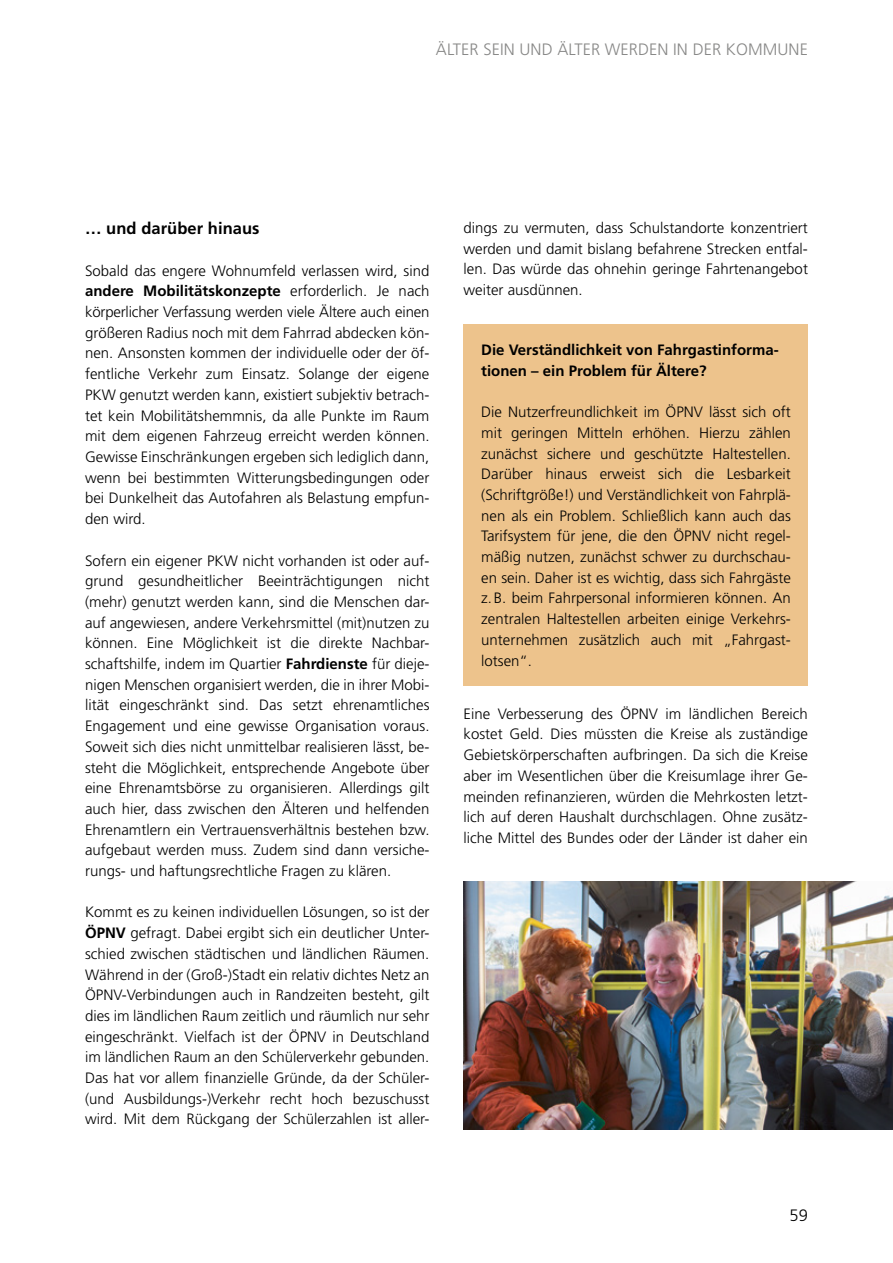
<style>
.page{position:relative;width:893px;height:1263px;background:#fff}
.page>*{position:absolute;margin:0;border:0;box-sizing:border-box;transform-origin:0 0}
.t1{font:300 16.5px "Frutiger";letter-spacing:.005em;color:#878786}
.t2{font:700 16.5px "Frutiger";letter-spacing:.005em;color:#000}
.t3{font:300 16.5px "Frutiger CE";color:#000}
.t4{font:300 15px/20.7px "Frutiger";color:#000;text-align:justify}
.t5{font:700 15px/20.7px "Frutiger";color:#000}
.t6{font:700 15px "Frutiger CE";color:#000}
.s1{font-family:"Frutiger";font-weight:300}
.s2{font-weight:700}
</style>
<div class="page">
<img style="left:463px;top:881px;width:430px;height:248px">
<div style="left:463px;top:324px;width:345px;height:362px;background:#edc38c"></div>
<p class="t1" style="left:436px;top:40px;width:373px">ÄLTER SEIN UND ÄLTER WERDEN IN DER KOMMUNE</p>
<p class="t2" style="left:85px;top:219px;width:176px">… und darüber hinaus</p>
<p class="t4" style="left:85px;top:260px;width:346px">Sobald das engere Wohnumfeld verlassen wird, sind</p>
<p class="t6" style="left:85px;top:282px;width:346px">andere Mobilitätskonzepte <span class="s1">erforderlich. Je nach</span></p>
<p class="t4" style="left:85px;top:301px;width:346px">körperlicher Verfassung werden viele Ältere auch einen größeren Radius noch mit dem Fahrrad abdecken kön&shy;nen. Ansonsten kommen der individuelle oder der öf&shy;fentliche Verkehr zum Einsatz. Solange der eigene PKW genutzt werden kann, existiert subjektiv betrach&shy;tet kein Mobilitätshemmnis, da alle Punkte im Raum mit dem eigenen Fahrzeug erreicht werden können.<br>Gewisse Einschränkungen ergeben sich lediglich dann, wenn bei bestimmten Witterungsbedingungen oder bei Dunkelheit das Autofahren als Belastung empfun&shy;den wird.</p>
<p class="t4" style="left:85px;top:550px;width:346px">Sofern ein eigener PKW nicht vorhanden ist oder auf&shy;grund gesundheitlicher Beeinträchtigungen nicht (mehr) genutzt werden kann, sind die Menschen dar&shy;auf angewiesen, andere Verkehrsmittel (mit)nutzen zu können. Eine Möglichkeit ist die direkte Nachbar&shy;schaftshilfe, indem im Quartier <span class="s2">Fahrdienste</span> für dieje&shy;nigen Menschen organisiert werden, die in ihrer Mobi&shy;lität eingeschränkt sind. Das setzt ehrenamtliches Engagement und eine gewisse Organisation voraus.<br>Soweit sich dies nicht unmittelbar realisieren lässt, be&shy;steht die Möglichkeit, entsprechende Angebote über eine Ehrenamtsbörse zu organisieren. Allerdings gilt auch hier, dass zwischen den Älteren und helfenden Ehrenamtlern ein Vertrauensverhältnis bestehen bzw. aufgebaut werden muss. Zudem sind dann versiche&shy;rungs- und haftungsrechtliche Fragen zu klären.</p>
<p class="t4" style="left:85px;top:902px;width:346px">Kommt es zu keinen individuellen Lösungen, so ist der <span class="s2">ÖPNV</span> gefragt. Dabei ergibt sich ein deutlicher Unter&shy;schied zwischen städtischen und ländlichen Räumen.<br>Während in der (Groß-)Stadt ein relativ dichtes Netz an ÖPNV-Verbindungen auch in Randzeiten besteht, gilt dies im ländlichen Raum zeitlich und räumlich nur sehr eingeschränkt. Vielfach ist der ÖPNV in Deutschland im ländlichen Raum an den Schülerverkehr gebunden.<br>Das hat vor allem finanzielle Gründe, da der Schüler-(und Ausbildungs-)Verkehr recht hoch bezuschusst wird. Mit dem Rückgang der Schülerzahlen ist aller-</p>
<p class="t4" style="left:463px;top:217px;width:346px">dings zu vermuten, dass Schulstandorte konzentriert werden und damit bislang befahrene Strecken entfal&shy;len. Das würde das ohnehin geringe Fahrtenangebot weiter ausdünnen.</p>
<p class="t5" style="left:481px;top:339px;width:299px">Die Verständlichkeit von Fahrgastinforma&shy;tionen – ein Problem für Ältere?</p>
<p class="t4" style="left:481px;top:402px;width:311px">Die Nutzerfreundlichkeit im ÖPNV lässt sich oft mit geringen Mitteln erhöhen. Hierzu zählen zunächst sichere und geschützte Haltestellen.<br>Darüber hinaus erweist sich die Lesbarkeit (Schriftgröße!) und Verständlichkeit von Fahrplä&shy;nen als ein Problem. Schließlich kann auch das Tarifsystem für jene, die den ÖPNV nicht regel&shy;mäßig nutzen, zunächst schwer zu durchschau&shy;en sein. Daher ist es wichtig, dass sich Fahrgäste z.B. beim Fahrpersonal informieren können. An zentralen Haltestellen arbeiten einige Verkehrs&shy;unternehmen zusätzlich auch mit „Fahrgast&shy;lotsen“.</p>
<p class="t4" style="left:463px;top:703px;width:346px">Eine Verbesserung des ÖPNV im ländlichen Bereich kostet Geld. Dies müssten die Kreise als zuständige Gebietskörperschaften aufbringen. Da sich die Kreise aber im Wesentlichen über die Kreisumlage ihrer Ge&shy;meinden refinanzieren, würden die Mehrkosten letzt&shy;lich auf deren Haushalt durchschlagen. Ohne zusätz&shy;liche Mittel des Bundes oder der Länder ist daher ein</p>
<p class="t3" style="left:789px;top:1205px;width:20px">59</p>
</div>
